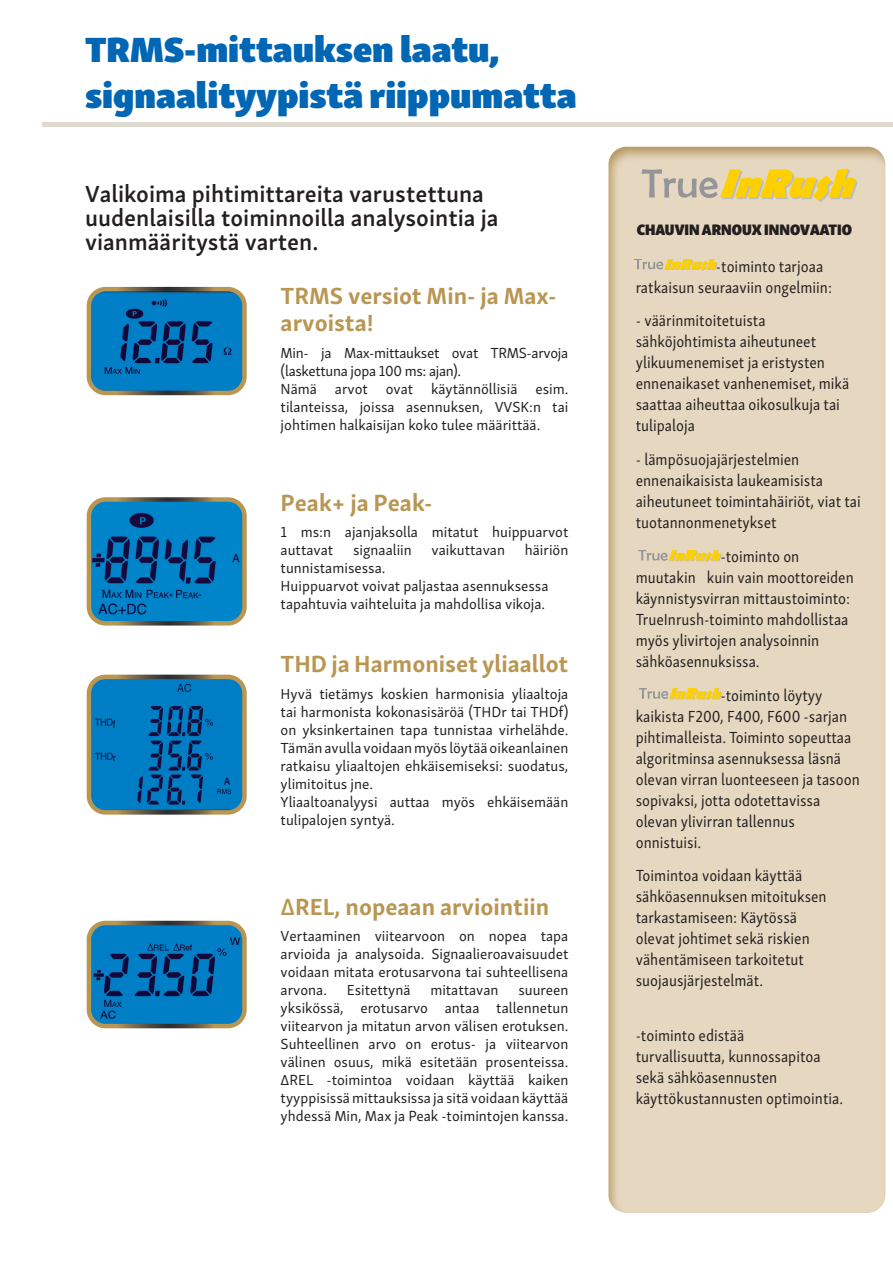
<style>
.page{position:relative;width:893px;height:1263px;background:#fff}
.page>*{position:absolute;margin:0;border:0;box-sizing:border-box;transform-origin:0 0}
.t1{font:36px "Skolar Sans Latn Bl";color:#0166b3}
.t2{font:600 24px/24px "Skolar Sans Latn";color:#231f20}
.t3{font:700 24px/27px "Skolar Sans Latn";color:#b99652}
.t4{font:16.5px/21px "Skolar Sans Latn Cn";color:#231f20}
.t5{font:15.6px "Skolar Sans Latn Cn Bl";color:#231f20}
.t6{font:15px/18px "Skolar Sans Latn";color:#231f20;text-align:justify}
.t7{font:15px/18px "Skolar Sans Latn";letter-spacing:-.02em;color:#231f20}
.s1{font-weight:600}
</style>
<div class="page">
<div style="left:43px;top:122px;width:850px;height:5px;background:#e0d9cf"></div>
<div style="left:606px;top:146px;width:280px;height:1068px;background:#e6d8c0"></div>
<svg style="left:641px;top:168px;width:216px;height:34px"></svg>
<img style="left:92px;top:292px;width:150px;height:98px">
<div style="left:87px;top:287px;width:160px;height:108px;border:4px solid #fff;border-radius:17px"></div>
<img style="left:92px;top:502px;width:150px;height:121px">
<div style="left:87px;top:497px;width:160px;height:128px;border:4px solid #fff;border-radius:17px"></div>
<img style="left:92px;top:680px;width:150px;height:130px">
<div style="left:87px;top:675px;width:160px;height:140px;border:4px solid #fff;border-radius:17px"></div>
<img style="left:92px;top:926px;width:150px;height:97px">
<div style="left:87px;top:921px;width:160px;height:107px;border:4px solid #fff;border-radius:17px"></div>
<svg style="left:634px;top:259px;width:83px;height:12px"></svg>
<svg style="left:638px;top:551px;width:84px;height:11px"></svg>
<svg style="left:639px;top:689px;width:83px;height:11px"></svg>
<p class="t1" style="left:85px;top:18px;width:416px">TRMS-mittauksen laatu,</p>
<p class="t1" style="left:85px;top:63px;width:493px">signaalityypistä riippumatta</p>
<p class="t2" style="left:85px;top:180px;width:415px">Valikoima pihtimittareita varustettuna uudenlaisilla toiminnoilla analysointia ja vianmääritystä varten.</p>
<p class="t3" style="left:281px;top:280px;width:277px">TRMS versiot Min- ja Max&shy;arvoista!</p>
<p class="t7" style="left:281px;top:343px;width:289px">Min- ja Max-mittaukset ovat TRMS-arvoja (laskettuna jopa 100 ms: ajan).</p>
<p class="t6" style="left:281px;top:379px;width:289px">Nämä arvot ovat käytännöllisiä esim. tilanteissa, joissa asennuksen, VVSK:n tai johtimen halkaisijan koko tulee määrittää.</p>
<p class="t3" style="left:281px;top:487px;width:154px">Peak+ ja Peak-</p>
<p class="t6" style="left:281px;top:522px;width:289px">1 ms:n ajanjaksolla mitatut huippuarvot auttavat</p>
<p class="t6" style="left:353px;top:540px;width:60px">signaaliin</p>
<p class="t6" style="left:432px;top:540px;width:75px">vaikuttavan</p>
<p class="t6" style="left:525px;top:540px;width:45px">häiriön</p>
<p class="t6" style="left:281px;top:558px;width:106px">tunnistamisessa.</p>
<p class="t6" style="left:281px;top:576px;width:269px">Huippuarvot voivat paljastaa asennuksessa</p>
<p class="t6" style="left:281px;top:594px;width:266px">tapahtuvia vaihteluita ja mahdollisa vikoja.</p>
<p class="t3" style="left:281px;top:648px;width:289px">THD ja Harmoniset yliaallot</p>
<p class="t6" style="left:281px;top:684px;width:289px">Hyvä tietämys koskien harmonisia yliaaltoja tai harmonista kokonasisäröä (THDr tai THDf) on yksinkertainen tapa tunnistaa virhelähde.<br>Tämän avulla voidaan myös löytää oikeanlainen ratkaisu yliaaltojen ehkäisemiseksi: suodatus, ylimitoitus jne.</p>
<p class="t6" style="left:281px;top:792px;width:289px">Yliaaltoanalyysi auttaa myös ehkäisemään tulipalojen syntyä.</p>
<p class="t3" style="left:281px;top:891px;width:270px"><span class="s1">∆</span>REL, nopeaan arviointiin</p>
<p class="t6" style="left:281px;top:926px;width:289px">Vertaaminen viitearvoon on nopea tapa arvioida ja analysoida. Signaalieroavaisuudet voidaan mitata erotusarvona tai suhteellisena arvona.</p>
<p class="t6" style="left:347px;top:980px;width:65px">Esitettynä</p>
<p class="t6" style="left:430px;top:980px;width:70px">mitattavan</p>
<p class="t6" style="left:281px;top:980px;width:289px;text-indent:238px">suureen yksikössä, erotusarvo antaa tallennetun viitearvon ja mitatun arvon välisen erotuksen.<br>Suhteellinen arvo on erotus- ja viitearvon välinen osuus, mikä esitetään prosenteissa.<br>ΔREL -toimintoa voidaan käyttää kaiken tyyppisissä mittauksissa ja sitä voidaan käyttää yhdessä Min, Max ja Peak -toimintojen kanssa.</p>
<p class="t5" style="left:637px;top:216px;width:217px">CHAUVIN ARNOUX INNOVAATIO</p>
<p class="t4" style="left:636px;top:254px;width:198px;text-indent:80px">-toiminto tarjoaa ratkaisun seuraaviin ongelmiin:</p>
<p class="t4" style="left:636px;top:309px;width:215px">- väärinmitoitetuista sähköjohtimista aiheutuneet ylikuumenemiset ja eristysten ennenaikaset vanhenemiset, mikä saattaa aiheuttaa oikosulkuja tai tulipaloja</p>
<p class="t4" style="left:636px;top:448px;width:227px">- lämpösuojajärjestelmien ennenaikaisista laukeamisista aiheutuneet toimintahäiriöt, viat tai tuotannonmenetykset</p>
<p class="t4" style="left:636px;top:544px;width:220px;text-indent:85px">-toiminto on muutakin kuin vain moottoreiden käynnistysvirran mittaustoiminto:<br>TrueInrush-toiminto mahdollistaa myös ylivirtojen analysoinnin sähköasennuksissa.</p>
<p class="t4" style="left:636px;top:683px;width:226px;text-indent:85px">-toiminto löytyy kaikista F200, F400, F600 -sarjan pihtimalleista. Toiminto sopeuttaa algoritminsa asennuksessa läsnä olevan virran luonteeseen ja tasoon sopivaksi, jotta odotettavissa olevan ylivirran tallennus onnistuisi.</p>
<p class="t4" style="left:636px;top:864px;width:192px">Toimintoa voidaan käyttää sähköasennuksen mitoituksen tarkastamiseen: Käytössä olevat johtimet sekä riskien vähentämiseen tarkoitetut suojausjärjestelmät.</p>
<p class="t4" style="left:636px;top:1024px;width:209px">-toiminto edistää<br>turvallisuutta, kunnossapitoa sekä sähköasennusten käyttökustannusten optimointia.</p>
</div>
